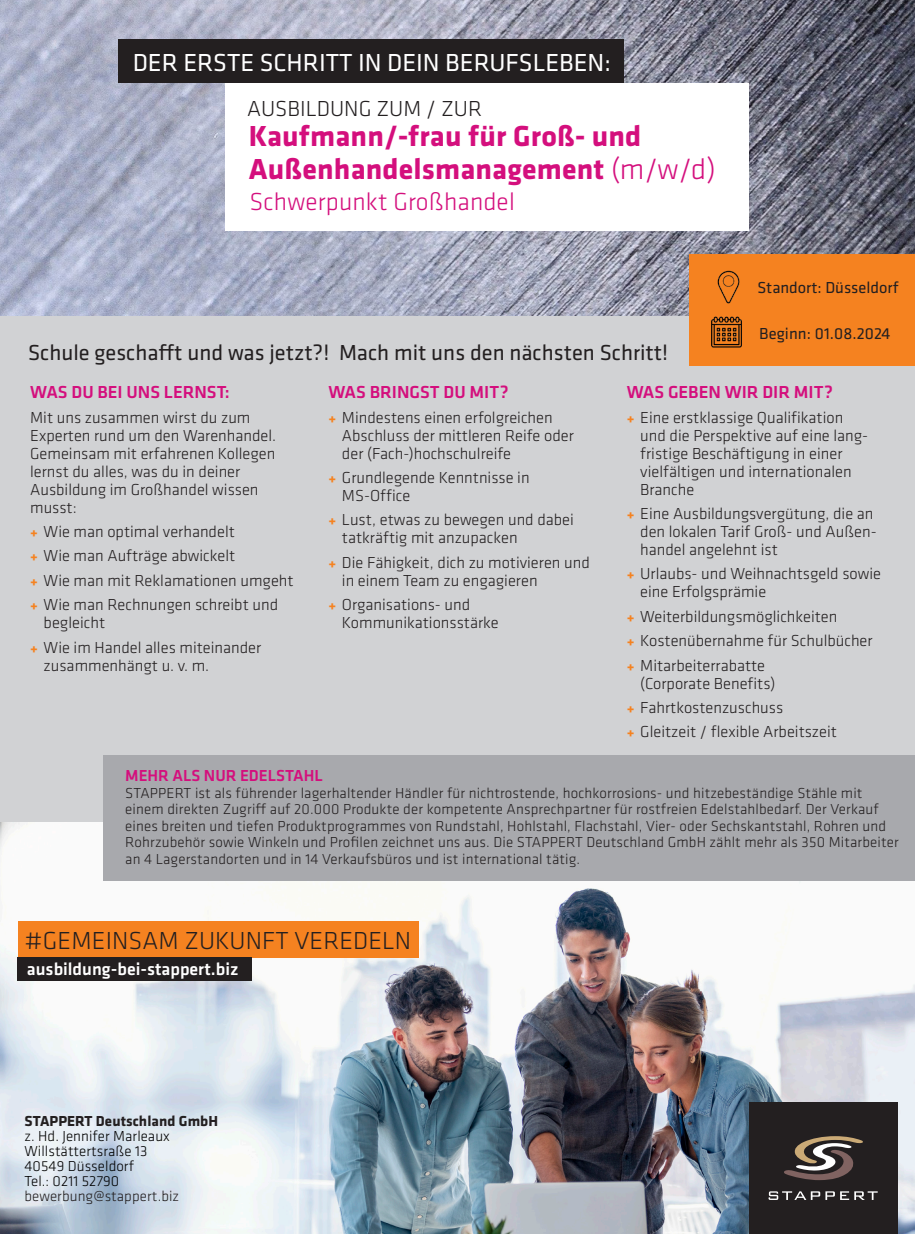
<style>
.page{position:relative;width:915px;height:1234px;background:#fff}
.page>*{position:absolute;margin:0;border:0;box-sizing:border-box;transform-origin:0 0}
._01_A_Überschrift_Artikel{font:700 30px "Klavika";letter-spacing:.005em;color:#d40f7d}
.t1{font:25.5px "Klavika";color:#fff}
._01_A_Überschrift_Artikel-2{font:300 25.5px "Klavika";letter-spacing:.005em;color:#231f20}
._01_A_Überschrift_Artikel-3{font:300 25.5px "Klavika";letter-spacing:.005em;color:#d40f7d}
.t2{font:22.5px "Klavika";color:#231f20}
.t3{font:300 22.5px "Klavika Basic";color:#231f20}
.Einleitung{font:500 18px "Klavika";color:#d40f7d}
.t4{font:500 18px "Klavika Basic";color:#fff}
.Einleitung-2{font:300 16.5px/18px "Klavika";color:#231f20}
._01_A_Überschrift_Artikel-4{font:16.5px "Klavika";color:#231f20}
._03_Zwischenüberschrift{font:500 16.5px "Klavika";color:#d40f7d}
._02_Fließtext-Klavika-light{font:300 15px/16.5px "Klavika";letter-spacing:.01em;color:#231f20}
._01_A_Überschrift_Artikel-5{font:300 15px "Klavika";letter-spacing:.005em;color:#000}
._01_A_Überschrift_Artikel-6{font:700 15px "Klavika";letter-spacing:.005em;color:#231f20}
._01_A_Überschrift_Artikel-7{font:300 15px "Klavika";letter-spacing:.005em;color:#231f20}
.s1{font-weight:300}
.s2{font-weight:700;font-size:15px;color:#f58220}
</style>
<div class="page">
<img style="left:0;top:0;width:914px;height:317px">
<div style="left:0;top:317px;width:914px;height:736px;background:#d1d2d4"></div>
<div style="left:689px;top:254px;width:225px;height:111px;background:#f58220"></div>
<img style="left:717px;top:270px;width:23px;height:34px">
<img style="left:0;top:822px;width:914px;height:411px">
<div style="left:748px;top:1101px;width:148px;height:132px;background:#231f20"></div>
<svg style="left:854px;top:1191px;width:23px;height:8px"></svg>
<svg style="left:768px;top:1191px;width:80px;height:8px"></svg>
<svg style="left:784px;top:1136px;width:78px;height:43px"></svg>
<div style="left:103px;top:755px;width:811px;height:125px;background:#a8a9ad"></div>
<img style="left:711px;top:316px;width:31px;height:32px">
<div style="left:119px;top:39px;width:505px;height:44px;background:#231f20"></div>
<div style="left:225px;top:83px;width:523px;height:148px;background:#fff"></div>
<div style="left:18px;top:920px;width:400px;height:37px;background:#f58220"></div>
<div style="left:18px;top:957px;width:234px;height:24px;background:#231f20"></div>
<p class="t1" style="left:133px;top:46px;width:479px">DER ERSTE SCHRITT IN DEIN BERUFSLEBEN:</p>
<p class="t3" style="left:247px;top:95px;width:236px">AUSBILDUNG ZUM / ZUR</p>
<p class="_01_A_Überschrift_Artikel" style="left:249px;top:114px;width:394px">Kaufmann/-frau für Groß- und</p>
<p class="_01_A_Überschrift_Artikel" style="left:249px;top:147px;width:468px">Außenhandelsmanagement <span class="s1">(m/w/d)</span></p>
<p class="_01_A_Überschrift_Artikel-3" style="left:249px;top:186px;width:267px">Schwerpunkt Großhandel</p>
<p class="t2" style="left:28px;top:337px;width:641px">Schule geschafft und was jetzt?! Mach mit uns den nächsten Schritt!</p>
<p class="_01_A_Überschrift_Artikel-4" style="left:757px;top:277px;width:143px">Standort: Düsseldorf</p>
<p class="_01_A_Überschrift_Artikel-4" style="left:759px;top:323px;width:133px">Beginn: 01.08.2024</p>
<p class="Einleitung" style="left:30px;top:380px;width:201px">WAS DU BEI UNS LERNST:</p>
<p class="Einleitung-2" style="left:30px;top:408px;width:247px">Mit uns zusammen wirst du zum<br>Experten rund um den Warenhandel.<br>Gemeinsam mit erfahrenen Kollegen lernst du alles, was du in deiner<br>Ausbildung im Großhandel wissen musst:</p>
<p class="Einleitung-2" style="left:30px;top:522px;width:206px"><span class="s2">+</span> Wie man optimal verhandelt</p>
<p class="Einleitung-2" style="left:30px;top:546px;width:206px"><span class="s2">+</span> Wie man Aufträge abwickelt</p>
<p class="Einleitung-2" style="left:30px;top:571px;width:265px"><span class="s2">+</span> Wie man mit Reklamationen umgeht</p>
<p class="Einleitung-2" style="left:44px;top:595px;width:236px;text-indent:-13px"><span class="s2">+</span> Wie man Rechnungen schreibt und begleicht</p>
<p class="Einleitung-2" style="left:44px;top:637px;width:219px;text-indent:-13px"><span class="s2">+</span> Wie im Handel alles miteinander zusammenhängt u. v. m.</p>
<p class="Einleitung" style="left:328px;top:380px;width:182px">WAS BRINGST DU MIT?</p>
<p class="Einleitung-2" style="left:342px;top:408px;width:233px;text-indent:-14px"><span class="s2">+</span> Mindestens einen erfolgreichen<br>Abschluss der mittleren Reife oder der (Fach-)hochschulreife</p>
<p class="Einleitung-2" style="left:342px;top:468px;width:189px;text-indent:-13px"><span class="s2">+</span> Grundlegende Kenntnisse in<br>MS-Office</p>
<p class="Einleitung-2" style="left:342px;top:510px;width:233px;text-indent:-13px"><span class="s2">+</span> Lust, etwas zu bewegen und dabei tatkräftig mit anzupacken</p>
<p class="Einleitung-2" style="left:342px;top:553px;width:249px;text-indent:-14px"><span class="s2">+</span> Die Fähigkeit, dich zu motivieren und in einem Team zu engagieren</p>
<p class="Einleitung-2" style="left:342px;top:595px;width:158px;text-indent:-13px"><span class="s2">+</span> Organisations- und<br>Kommunikationsstärke</p>
<p class="Einleitung" style="left:626px;top:380px;width:208px">WAS GEBEN WIR DIR MIT?</p>
<p class="Einleitung-2" style="left:640px;top:408px;width:229px;text-indent:-14px"><span class="s2">+</span> Eine erstklassige Qualifikation und die Perspektive auf eine lang&shy;fristige Beschäftigung in einer vielfältigen und internationalen<br>Branche</p>
<p class="Einleitung-2" style="left:640px;top:504px;width:238px;text-indent:-14px"><span class="s2">+</span> Eine Ausbildungsvergütung, die an den lokalen Tarif Groß- und Außen&shy;handel angelehnt ist</p>
<p class="Einleitung-2" style="left:640px;top:564px;width:242px;text-indent:-14px"><span class="s2">+</span> Urlaubs- und Weihnachtsgeld sowie eine Erfolgsprämie</p>
<p class="Einleitung-2" style="left:626px;top:607px;width:212px"><span class="s2">+</span> Weiterbildungsmöglichkeiten</p>
<p class="Einleitung-2" style="left:626px;top:631px;width:247px"><span class="s2">+</span> Kostenübernahme für Schulbücher</p>
<p class="Einleitung-2" style="left:640px;top:655px;width:137px;text-indent:-14px"><span class="s2">+</span> Mitarbeiterrabatte (Corporate Benefits)</p>
<p class="Einleitung-2" style="left:626px;top:698px;width:158px"><span class="s2">+</span> Fahrtkostenzuschuss</p>
<p class="Einleitung-2" style="left:626px;top:722px;width:212px"><span class="s2">+</span> Gleitzeit / flexible Arbeitszeit</p>
<p class="_03_Zwischenüberschrift" style="left:125px;top:764px;width:199px">MEHR ALS NUR EDELSTAHL</p>
<p class="_02_Fließtext-Klavika-light" style="left:125px;top:784px;width:774px">STAPPERT ist als führender lagerhaltender Händler für nichtrostende, hochkorrosions- und hitzebeständige Stähle mit einem direkten Zugriff auf 20.000 Produkte der kompetente Ansprechpartner für rostfreien Edelstahlbedarf. Der Verkauf eines breiten und tiefen Produktprogrammes von Rundstahl, Hohlstahl, Flachstahl, Vier- oder Sechskantstahl, Rohren und Rohrzubehör sowie Winkeln und Profilen zeichnet uns aus. Die STAPPERT Deutschland GmbH zählt mehr als 350 Mitarbeiter an 4 Lagerstandorten und in 14 Verkaufsbüros und ist international tätig.</p>
<p class="_01_A_Überschrift_Artikel-2" style="left:24px;top:924px;width:388px">#GEMEINSAM ZUKUNFT VEREDELN</p>
<p class="t4" style="left:27px;top:956px;width:213px">ausbildung-bei-stappert.biz</p>
<p class="_01_A_Überschrift_Artikel-6" style="left:24px;top:1109px;width:195px">STAPPERT Deutschland GmbH</p>
<p class="_01_A_Überschrift_Artikel-5" style="left:24px;top:1126px;width:147px">z. Hd. Jennifer Marleaux</p>
<p class="_01_A_Überschrift_Artikel-5" style="left:24px;top:1141px;width:124px">Willstättertsraße 13</p>
<p class="_01_A_Überschrift_Artikel-5" style="left:24px;top:1156px;width:111px">40549 Düsseldorf</p>
<p class="_01_A_Überschrift_Artikel-5" style="left:24px;top:1171px;width:96px">Tel.: 0211 52790</p>
<p class="_01_A_Überschrift_Artikel-7" style="left:24px;top:1186px;width:156px">bewerbung@stappert.biz</p>
</div>
